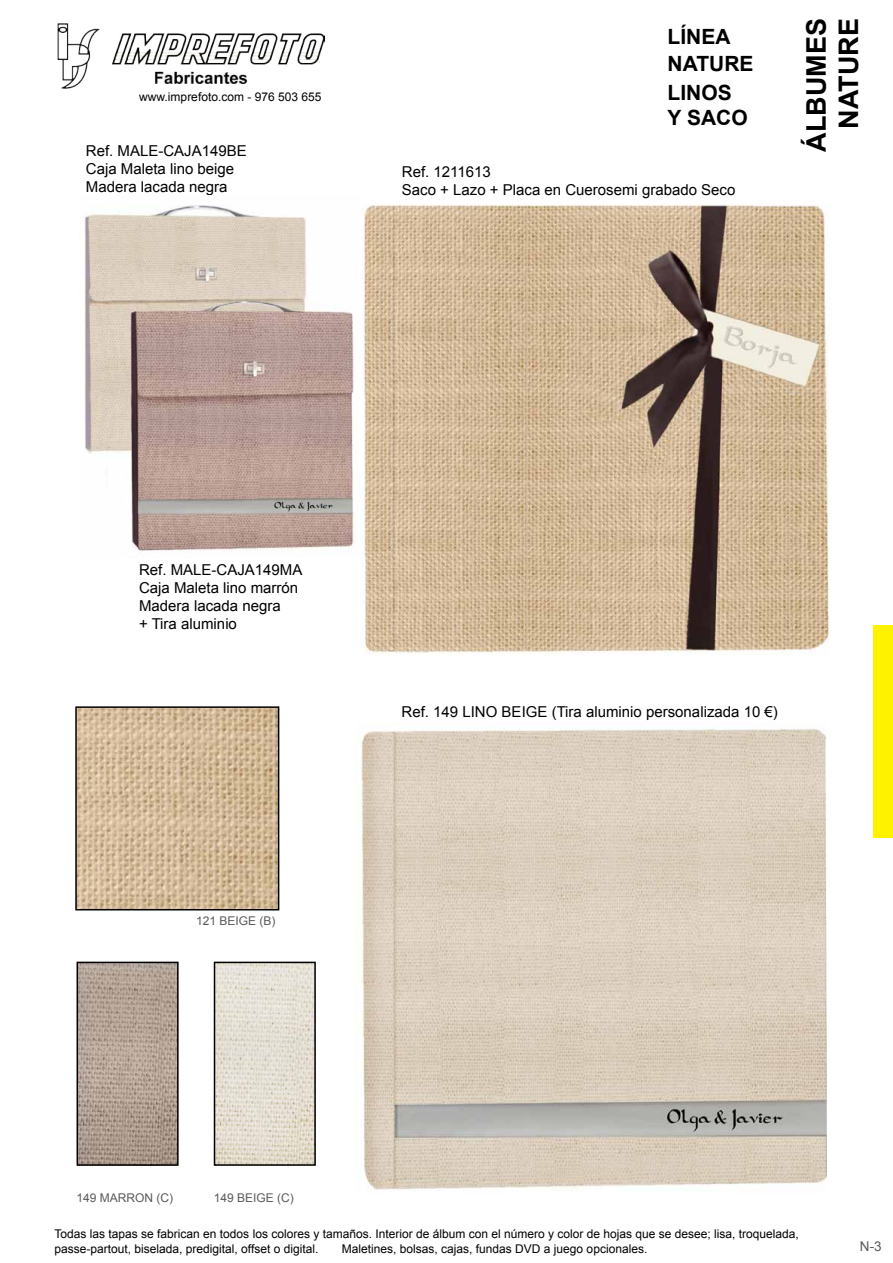
<style>
.page{position:relative;width:893px;height:1263px;background:#fff}
.page>*{position:absolute;margin:0;border:0;box-sizing:border-box;transform-origin:0 0}
.t1{font:700 27px/32.4px "Arial";color:#000;text-align:right}
.t2{font:700 21px/27px "Arial";color:#000}
.t3{font:15px/18px "Arial";color:#000}
.t4{font:13.5px "Arial";color:#58595b}
.t5{font:12px/14.4px "Arial";color:#000}
.t6{font:12px "Arial";color:#58595b}
</style>
<div class="page">
<img style="left:58px;top:23px;width:266px;height:66px">
<div style="left:873px;top:625px;width:20px;height:213px;background:#fff200"></div>
<img style="left:361px;top:728px;width:466px;height:463px">
<img style="left:84px;top:205px;width:270px;height:349px">
<img style="left:217px;top:965px;width:96px;height:198px">
<div style="left:214px;top:962px;width:102px;height:204px;border:2px solid #000"></div>
<img style="left:80px;top:965px;width:96px;height:198px">
<div style="left:77px;top:962px;width:102px;height:204px;border:2px solid #000"></div>
<img style="left:362px;top:204px;width:467px;height:449px">
<img style="left:78px;top:709px;width:198px;height:198px">
<div style="left:75px;top:706px;width:204px;height:204px;border:2px solid #000"></div>
<p class="t5" style="left:139px;top:89px;width:184px">www.imprefoto.com - 976 503 655</p>
<p class="t3" style="left:86px;top:141px;width:162px">Ref. MALE-CAJA149BE<br>Caja Maleta lino beige<br>Madera lacada negra</p>
<h2 class="t2" style="left:668px;top:23px;width:87px">LÍNEA<br>NATURE</h2>
<h2 class="t2" style="left:668px;top:81px;width:82px;line-height:25.2px">LINOS<br>Y SACO</h2>
<p class="t3" style="left:402px;top:163px;width:335px">Ref. 1211613<br>Saco + Lazo + Placa en Cuerosemi grabado Seco</p>
<h1 class="t1" style="left:801px;top:152px;width:135px;rotate:-90deg">ÁLBUMES<br>NATURE</h1>
<p class="t3" style="left:139px;top:561px;width:165px">Ref. MALE-CAJA149MA<br>Caja Maleta lino marrón<br>Madera lacada negra<br>+ Tira aluminio</p>
<p class="t6" style="left:196px;top:912px;width:81px">121 BEIGE (B)</p>
<p class="t3" style="left:402px;top:703px;width:378px">Ref. 149 LINO BEIGE (Tira aluminio personalizada 10 €)</p>
<p class="t6" style="left:77px;top:1190px;width:98px">149 MARRON (C)</p>
<p class="t6" style="left:214px;top:1190px;width:82px">149 BEIGE (C)</p>
<p class="t5" style="left:55px;top:1227px;width:746px">Todas las tapas se fabrican en todos los colores y tamaños. Interior de álbum con el número y color de hojas que se desee; lisa, troquelada, passe-partout, biselada, predigital, offset o digital.</p>
<p class="t5" style="left:342px;top:1241px;width:307px">Maletines, bolsas, cajas, fundas DVD a juego opcionales.</p>
<p class="t4" style="left:860px;top:1238px;width:23px">N-3</p>
</div>
